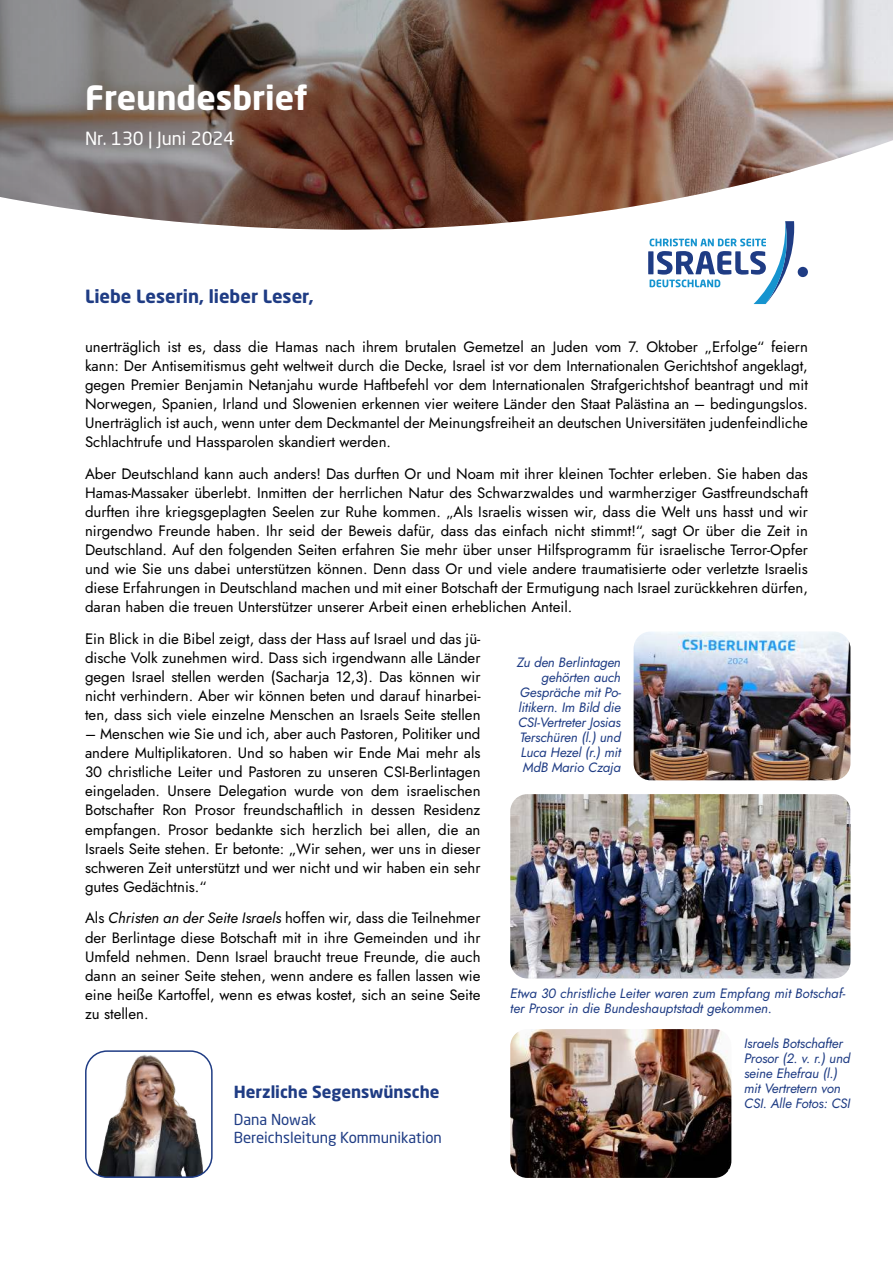
<style>
.page{position:relative;width:893px;height:1263px;background:#fff}
.page>*{position:absolute;margin:0;border:0;box-sizing:border-box;transform-origin:0 0}
.t1{font:700 33px "Neo Sans Std";color:#fff}
.t2{font:700 18px "Neo Sans Std";color:#1f3c84}
.t3{font:18px "Neo Sans Std";color:#fff}
.t4{font:700 16.5px "Neo Sans Std";color:#1f3c84}
.t5{font:15px/19px "Jost";color:#000;text-align:justify}
.t6{font:15px/18px "Neo Sans Std";color:#1f3c84}
.t7{font:italic 13.5px/15px "Jost";letter-spacing:-.01em;color:#1f3c84}
.s1{font-style:italic}
</style>
<div class="page">
<img style="left:88px;top:1053px;width:122px;height:122px">
<div style="left:85px;top:1050px;width:128px;height:128px;border:2px solid #1f3c84;border-radius:21px"></div>
<div style="left:798px;top:267px;width:10px;height:10px;background:#1f3c84;border-radius:50%"></div>
<svg style="left:648px;top:231px;width:146px;height:73px"></svg>
<img style="left:0;top:0;width:893px;height:231px">
<img style="left:510px;top:1029px;width:221px;height:149px">
<img style="left:634px;top:631px;width:216px;height:149px">
<img style="left:510px;top:794px;width:340px;height:184px">
<h1 class="t1" style="left:85px;top:79px;width:224px">Freundesbrief</h1>
<p class="t3" style="left:85px;top:131px;width:151px">Nr. 130 | Juni 2024</p>
<p class="t2" style="left:85px;top:286px;width:230px">Liebe Leserin, lieber Leser,</p>
<p class="t5" style="left:85px;top:337px;width:724px">unerträglich ist es, dass die Hamas nach ihrem brutalen Gemetzel an Juden vom 7. Oktober „Erfolge“ feiern kann: Der Antisemitismus geht weltweit durch die Decke, Israel ist vor dem Internationalen Gerichtshof angeklagt, gegen Premier Benjamin Netanjahu wurde Haftbefehl vor dem Internationalen Strafgerichtshof beantragt und mit Norwegen, Spanien, Irland und Slowenien erkennen vier weitere Länder den Staat Palästina an – bedingungslos.<br>Unerträglich ist auch, wenn unter dem Deckmantel der Meinungsfreiheit an deutschen Universitäten judenfeindliche Schlachtrufe und Hassparolen skandiert werden.</p>
<p class="t5" style="left:85px;top:464px;width:724px">Aber Deutschland kann auch anders! Das durften Or und Noam mit ihrer kleinen Tochter erleben. Sie haben das Hamas-Massaker überlebt. Inmitten der herrlichen Natur des Schwarzwaldes und warmherziger Gastfreundschaft durften ihre kriegsgeplagten Seelen zur Ruhe kommen. „Als Israelis wissen wir, dass die Welt uns hasst und wir nirgendwo Freunde haben. Ihr seid der Beweis dafür, dass das einfach nicht stimmt!“, sagt Or über die Zeit in Deutschland. Auf den folgenden Seiten erfahren Sie mehr über unser Hilfsprogramm für israelische Terror-Opfer und wie Sie uns dabei unterstützen können. Denn dass Or und viele andere traumatisierte oder verletzte Israelis diese Erfahrungen in Deutschland machen und mit einer Botschaft der Ermutigung nach Israel zurückkehren dürfen, daran haben die treuen Unterstützer unserer Arbeit einen erheblichen Anteil.</p>
<p class="t5" style="left:85px;top:630px;width:397px">Ein Blick in die Bibel zeigt, dass der Hass auf Israel und das jü&shy;dische Volk zunehmen wird. Dass sich irgendwann alle Länder gegen Israel stellen werden (Sacharja 12,3). Das können wir nicht verhindern. Aber wir können beten und darauf hinarbei&shy;ten, dass sich viele einzelne Menschen an Israels Seite stellen</p>
<p class="t5" style="left:85px;top:725px;width:397px">– Menschen wie Sie und ich, aber auch Pastoren, Politiker und andere Multiplikatoren. Und so haben wir Ende Mai mehr als 30 christliche Leiter und Pastoren zu unseren CSI-Berlintagen eingeladen. Unsere Delegation wurde von dem israelischen Botschafter Ron Prosor freundschaftlich in dessen Residenz empfangen. Prosor bedankte sich herzlich bei allen, die an Israels Seite stehen. Er betonte: „Wir sehen, wer uns in dieser schweren Zeit unterstützt und wer nicht und wir haben ein sehr gutes Gedächtnis.“</p>
<p class="t5" style="left:85px;top:909px;width:397px">Als <span class="s1">Christen an der Seite Israels</span> hoffen wir, dass die Teilnehmer der Berlintage diese Botschaft mit in ihre Gemeinden und ihr Umfeld nehmen. Denn Israel braucht treue Freunde, die auch dann an seiner Seite stehen, wenn andere es fallen lassen wie eine heiße Kartoffel, wenn es etwas kostet, sich an seine Seite zu stellen.</p>
<p class="t7" style="left:517px;top:655px;width:106px;text-align:right">Zu den Berlintagen gehörten auch<br>Gespräche mit Po&shy;litikern. Im Bild die<br>CSI-Vertreter Josias<br>Terschüren (l.) und<br>Luca Hezel (r.) mit<br>MdB Mario Czaja</p>
<p class="t7" style="left:510px;top:986px;width:337px">Etwa 30 christliche Leiter waren zum Empfang mit Botschaf&shy;ter Prosor in die Bundeshauptstadt gekommen.</p>
<p class="t4" style="left:234px;top:1083px;width:207px">Herzliche Segenswünsche</p>
<p class="t6" style="left:234px;top:1111px;width:210px">Dana Nowak<br>Bereichsleitung Kommunikation</p>
<p class="t7" style="left:744px;top:1036px;width:108px">Israels Botschafter<br>Prosor (2. v. r.) und seine Ehefrau (l.) mit Vertretern von<br>CSI. Alle Fotos: CSI</p>
</div>
